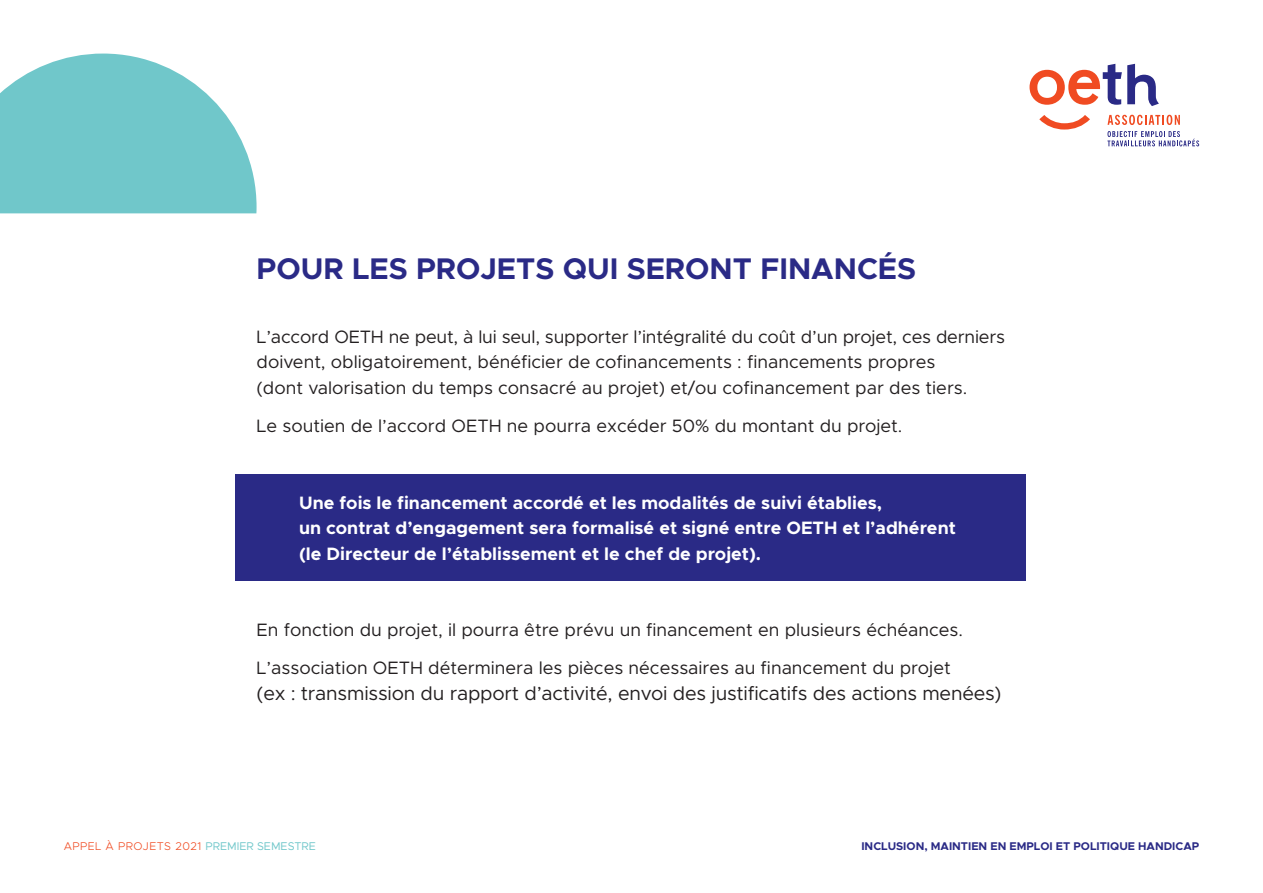
<style>
.page{position:relative;width:1263px;height:893px;background:#fff}
.page>*{position:absolute;margin:0;border:0;box-sizing:border-box;transform-origin:0 0}
.t1{font:700 30px "Metropolis";color:#2a2a86}
.t2{font:19.5px "Metropolis";letter-spacing:-.01em;color:#231f20}
.t3{font:18px/25.5px "Metropolis";color:#231f20}
.t4{font:700 18px/25.5px "Metropolis";color:#fff}
.t5{font:700 11.25px "Metropolis";color:#2a2a86}
.t6{font:300 11.25px "Metropolis";letter-spacing:.04em;color:#f04b22}
.s1{font-weight:400;color:#70c7ca}
</style>
<div class="page">
<div style="left:235px;top:474px;width:791px;height:107px;background:#2a2a86"></div>
<svg style="left:1107px;top:131px;width:92px;height:15px"></svg>
<svg style="left:1107px;top:115px;width:73px;height:10px"></svg>
<svg style="left:1039px;top:115px;width:51px;height:15px"></svg>
<svg style="left:1029px;top:64px;width:130px;height:42px"></svg>
<svg style="left:0;top:54px;width:257px;height:160px;background:#86cfd2"></svg>
<h1 class="t1" style="left:257px;top:250px;width:661px">POUR LES PROJETS QUI SERONT FINANCÉS</h1>
<p class="t3" style="left:257px;top:324px;width:750px">L’accord OETH ne peut, à lui seul, supporter l’intégralité du coût d’un projet, ces derniers doivent, obligatoirement, bénéficier de cofinancements : financements propres<br>(dont valorisation du temps consacré au projet) et/ou cofinancement par des tiers.</p>
<p class="t3" style="left:257px;top:413px;width:647px">Le soutien de l’accord OETH ne pourra excéder 50% du montant du projet.</p>
<p class="t4" style="left:299px;top:490px;width:658px">Une fois le financement accordé et les modalités de suivi établies,<br>un contrat d’engagement sera formalisé et signé entre OETH et l’adhérent (le Directeur de l’établissement et le chef de projet).</p>
<p class="t3" style="left:257px;top:611px;width:708px;line-height:38.2px">En fonction du projet, il pourra être prévu un financement en plusieurs échéances.<br>L’association OETH déterminera les pièces nécessaires au financement du projet</p>
<p class="t2" style="left:257px;top:681px;width:746px">(ex : transmission du rapport d’activité, envoi des justificatifs des actions menées)</p>
<p class="t6" style="left:64px;top:839px;width:254px">APPEL À PROJETS 2021 <span class="s1">PREMIER SEMESTRE</span></p>
<p class="t5" style="left:861px;top:839px;width:339px">INCLUSION, MAINTIEN EN EMPLOI ET POLITIQUE HANDICAP</p>
</div>
